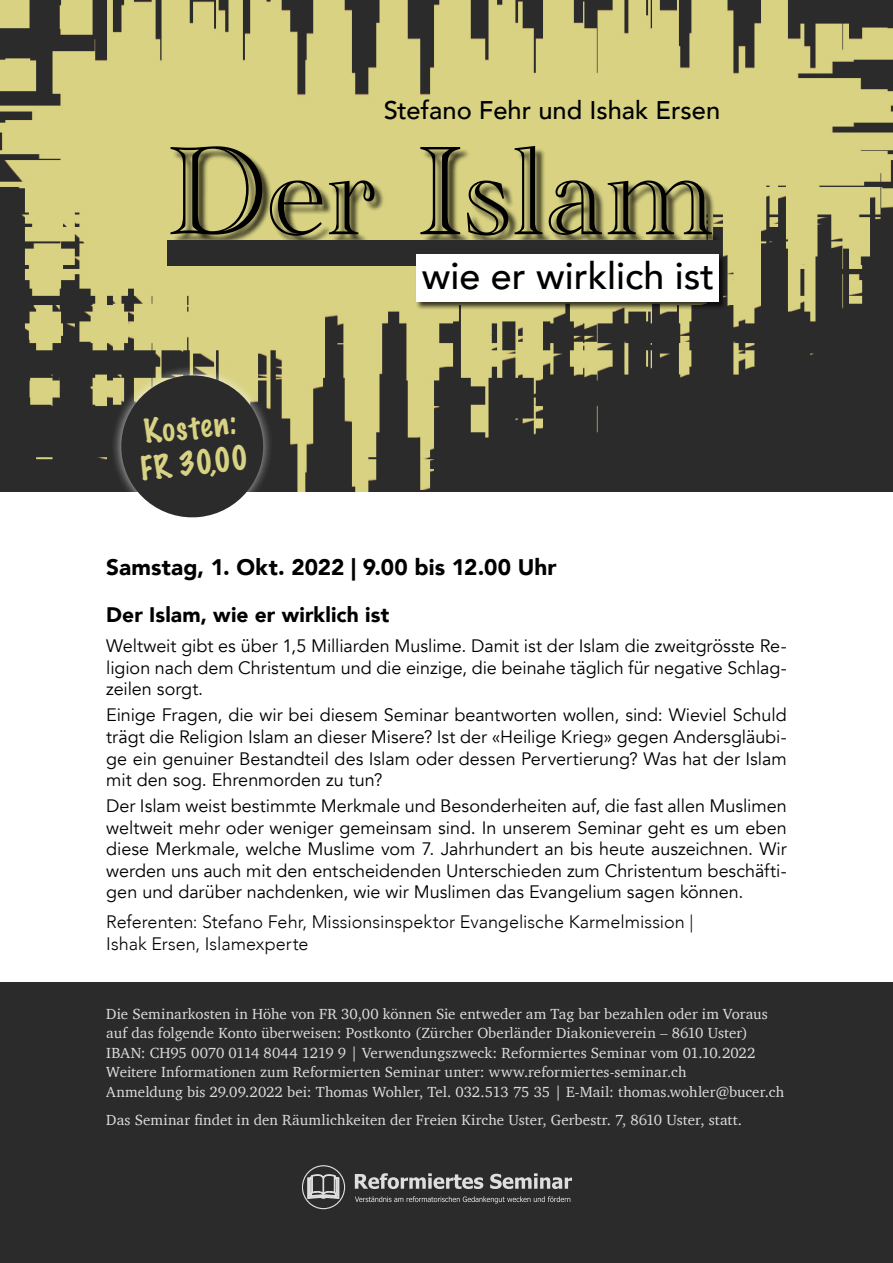
<style>
.page{position:relative;width:893px;height:1263px;background:#fff}
.page>*{position:absolute;margin:0;border:0;box-sizing:border-box;transform-origin:0 0}
.t1{font:130.8px "Academy Engraved Let Plain";color:#000}
.t2{font:500 37.65px "Avenir";color:#000}
.t3{font:100 30.15px/36.2px "Marker Felt";color:#d8d283}
.t4{font:500 25.5px "Avenir";color:#000}
.t5{font:900 22.5px "Avenir";letter-spacing:.01em;color:#000}
.t6{font:900 21px "Avenir";letter-spacing:.005em;color:#000}
.t7{font:18px/21.6px "Avenir";letter-spacing:-.005em;color:#000;text-align:justify}
.t8{font:300 18px/21.6px "Avenir";color:#000}
.t9{font:15px/19.5px "Charter";letter-spacing:.005em;color:#fff}
</style>
<div class="page">
<img style="left:0;top:0;width:893px;height:491px">
<div style="left:172px;top:148px;width:550px;height:98px;background:#000;opacity:.75"></div>
<div style="left:167px;top:240px;width:551px;height:26px;background:#2c2b2b"></div>
<div style="left:415px;top:254px;width:312px;height:56px;background:#000;opacity:.75"></div>
<div style="left:416px;top:254px;width:302px;height:47px;background:#fff"></div>
<div style="left:0;top:982px;width:893px;height:281px;background:#2c2b2b"></div>
<svg style="left:355px;top:1173px;width:128px;height:16px"></svg>
<svg style="left:490px;top:1173px;width:82px;height:16px"></svg>
<svg style="left:355px;top:1196px;width:215px;height:7px"></svg>
<svg style="left:307px;top:1174px;width:32px;height:25px"></svg>
<div style="left:302px;top:1165px;width:43px;height:44px;border:1px solid #fff;border-radius:50%"></div>
<svg style="left:102px;top:356px;width:180px;height:162px;background:#54534b"></svg>
<h3 class="t4" style="left:384px;top:88px;width:338px">Stefano Fehr und Ishak Ersen</h3>
<h1 class="t1" style="left:167px;top:94px;width:549px">Der Islam</h1>
<h2 class="t2" style="left:422px;top:244px;width:294px">wie er wirklich ist</h2>
<h3 class="t3" style="left:135px;top:414px;width:110px;rotate:-6deg">Kosten:<br>FR 30,00</h3>
<p class="t5" style="left:106px;top:548px;width:452px">Samstag, 1. Okt. 2022 | 9.00 bis 12.00 Uhr</p>
<p class="t6" style="left:106px;top:597px;width:284px">Der Islam, wie er wirklich ist</p>
<p class="t7" style="left:106px;top:635px;width:682px">Weltweit gibt es über 1,5 Milliarden Muslime. Damit ist der Islam die zweitgrösste Re&shy;ligion nach dem Christentum und die einzige, die beinahe täglich für negative Schlag&shy;zeilen sorgt.</p>
<p class="t7" style="left:106px;top:705px;width:682px">Einige Fragen, die wir bei diesem Seminar beantworten wollen, sind: Wieviel Schuld trägt die Religion Islam an dieser Misere? Ist der «Heilige Krieg» gegen Andersgläubi&shy;ge ein genuiner Bestandteil des Islam oder dessen Pervertierung? Was hat der Islam mit den sog. Ehrenmorden zu tun?</p>
<p class="t7" style="left:106px;top:795px;width:682px">Der Islam weist bestimmte Merkmale und Besonderheiten auf, die fast allen Muslimen weltweit mehr oder weniger gemeinsam sind. In unserem Seminar geht es um eben diese Merkmale, welche Muslime vom 7. Jahrhundert an bis heute auszeichnen. Wir werden uns auch mit den entscheidenden Unterschieden zum Christentum beschäfti&shy;gen und darüber nachdenken, wie wir Muslimen das Evangelium sagen können.</p>
<p class="t8" style="left:106px;top:911px;width:589px">Referenten: Stefano Fehr, Missionsinspektor Evangelische Karmelmission |<br>Ishak Ersen, Islamexperte</p>
<p class="t9" style="left:106px;top:1004px;width:679px">Die Seminarkosten in Höhe von FR 30,00 können Sie entweder am Tag bar bezahlen oder im Voraus auf das folgende Konto überweisen: Postkonto (Zürcher Oberländer Diakonieverein – 8610 Uster)<br>IBAN: CH95 0070 0114 8044 1219 9 | Verwendungszweck: Reformiertes Seminar vom 01.10.2022<br>Weitere Informationen zum Reformierten Seminar unter: www.reformiertes-seminar.ch<br>Anmeldung bis 29.09.2022 bei: Thomas Wohler, Tel. 032.513 75 35 | E-Mail: thomas.wohler@bucer.ch</p>
<p class="t9" style="left:106px;top:1110px;width:637px">Das Seminar findet in den Räumlichkeiten der Freien Kirche Uster, Gerbestr. 7, 8610 Uster, statt.</p>
</div>
